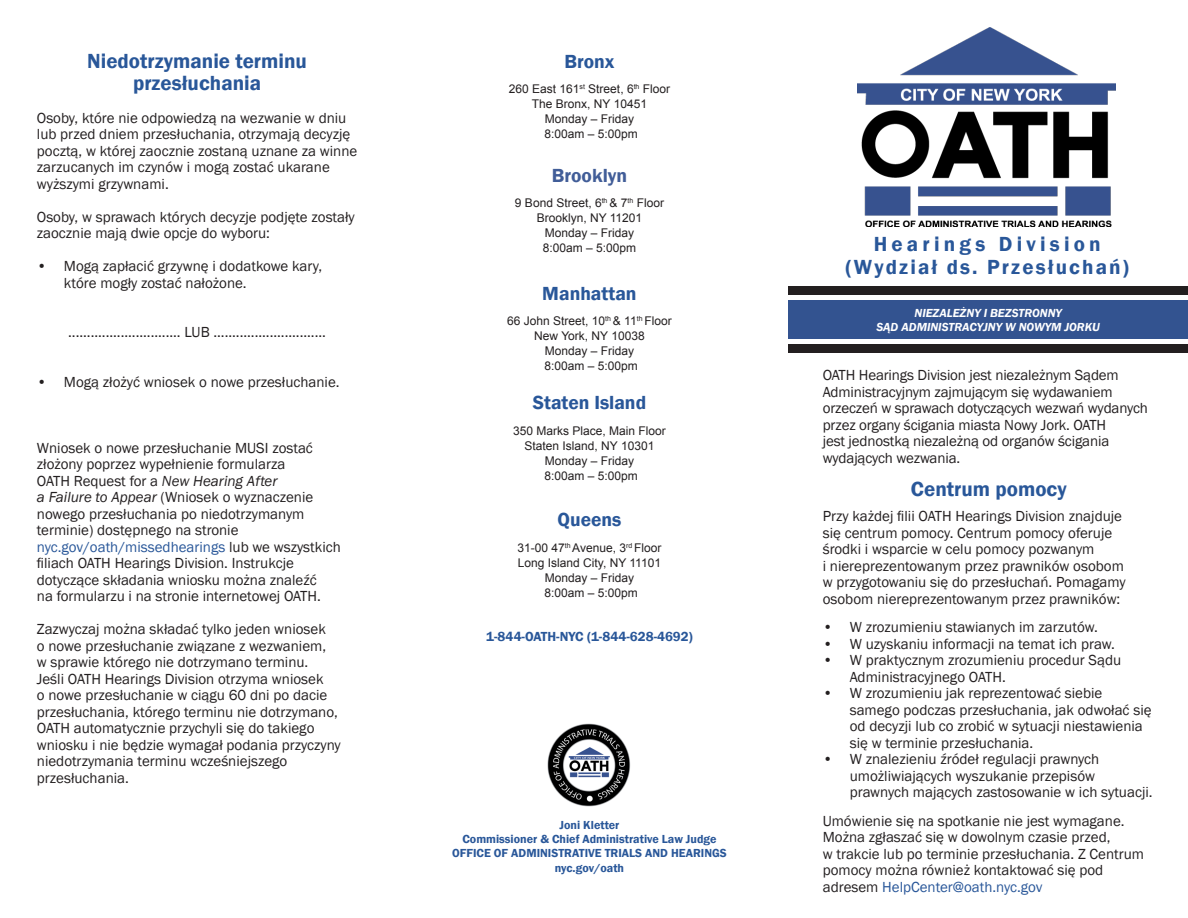
<style>
.page{position:relative;width:1188px;height:918px;background:#fff}
.page>*{position:absolute;margin:0;border:0;box-sizing:border-box;transform-origin:0 0}
.t1{font:600 21px/22.5px "Franklin Gothic";color:#295799;text-align:center}
.t2{font:600 21px "Franklin Gothic";letter-spacing:.1em;color:#295799}
.t3{font:600 21px "Franklin Gothic";letter-spacing:.2em;color:#295799}
.t4{font:600 19.5px "Franklin Gothic";color:#295799}
.t5{font:600 19.5px "Franklin Gothic";color:#415d98}
.t6{font:15px/16.5px "Franklin Gothic";color:#231f20}
.t7{font:600 13.5px "Franklin Gothic";color:#295799}
.t8{font:12px/15px "Arial";color:#231f20;text-align:center}
.t9{font:600 12px "Franklin Gothic";color:#295799}
.t10{font:italic 600 12px/14.4px "Franklin Gothic";color:#fff;text-align:center}
.s1{font-style:italic}
.s2{color:#295799}
</style>
<div class="page">
<img style="left:857px;top:27px;width:258px;height:200px">
<img style="left:547px;top:723px;width:84px;height:84px">
<div style="left:788px;top:286px;width:400px;height:9px;background:#231f20"></div>
<div style="left:788px;top:300px;width:400px;height:39px;background:#335390"></div>
<div style="left:788px;top:344px;width:400px;height:9px;background:#231f20"></div>
<p class="t1" style="left:87px;top:50px;width:221px">Niedotrzymanie terminu przesłuchania</p>
<p class="t6" style="left:37px;top:110px;width:322px">Osoby, które nie odpowiedzą na wezwanie w dniu lub przed dniem przesłuchania, otrzymają decyzję pocztą, w której zaocznie zostaną uznane za winne zarzucanych im czynów i mogą zostać ukarane wyższymi grzywnami.</p>
<p class="t6" style="left:37px;top:209px;width:319px">Osoby, w sprawach których decyzje podjęte zostały zaocznie mają dwie opcje do wyboru:</p>
<p class="t6" style="left:64px;top:258px;width:260px;text-indent:-27px">• Mogą zapłacić grzywnę i dodatkowe kary, które mogły zostać nałożone.</p>
<p class="t6" style="left:68px;top:324px;width:259px">.............................. LUB ..............................</p>
<p class="t6" style="left:37px;top:374px;width:304px">• Mogą złożyć wniosek o nowe przesłuchanie.</p>
<p class="t6" style="left:37px;top:440px;width:306px">Wniosek o nowe przesłuchanie MUSI zostać złożony poprzez wypełnienie formularza<br>OATH Request for a <span class="s1">New Hearing After<br>a Failure to Appear</span> (Wniosek o wyznaczenie nowego przesłuchania po niedotrzymanym terminie) dostępnego na stronie <span class="s2">nyc.gov/oath/missedhearings</span> lub we wszystkich filiach OATH Hearings Division. Instrukcje dotyczące składania wniosku można znaleźć<br>na formularzu i na stronie internetowej OATH.</p>
<p class="t6" style="left:37px;top:621px;width:305px">Zazwyczaj można składać tylko jeden wniosek<br>o nowe przesłuchanie związane z wezwaniem,<br>w sprawie którego nie dotrzymano terminu.<br>Jeśli OATH Hearings Division otrzyma wniosek<br>o nowe przesłuchanie w ciągu 60 dni po dacie przesłuchania, którego terminu nie dotrzymano, OATH automatycznie przychyli się do takiego wniosku i nie będzie wymagał podania przyczyny niedotrzymania terminu wcześniejszego przesłuchania.</p>
<p class="t4" style="left:564px;top:49px;width:52px">Bronx</p>
<p class="t8" style="left:509px;top:82px;width:163px">260 East 161<sup>st</sup> Street, 6<sup>th</sup> Floor<br>The Bronx, NY 10451<br>Monday – Friday</p>
<p class="t8" style="left:544px;top:127px;width:95px">8:00am – 5:00pm</p>
<p class="t5" style="left:552px;top:163px;width:77px">Brooklyn</p>
<p class="t8" style="left:515px;top:196px;width:151px">9 Bond Street, 6<sup>th</sup> &amp; 7<sup>th</sup> Floor<br>Brooklyn, NY 11201</p>
<p class="t8" style="left:543px;top:226px;width:95px;text-align:left">Monday – Friday<br>8:00am – 5:00pm</p>
<p class="t4" style="left:542px;top:281px;width:96px">Manhattan</p>
<p class="t8" style="left:507px;top:314px;width:166px">66 John Street, 10<sup>th</sup> &amp; 11<sup>th</sup> Floor<br>New York, NY 10038</p>
<p class="t8" style="left:545px;top:344px;width:91px">Monday – Friday</p>
<p class="t8" style="left:544px;top:359px;width:95px">8:00am – 5:00pm</p>
<p class="t4" style="left:533px;top:391px;width:115px">Staten Island</p>
<p class="t8" style="left:513px;top:423px;width:154px">350 Marks Place, Main Floor</p>
<p class="t8" style="left:525px;top:438px;width:131px">Staten Island, NY 10301<br>Monday – Friday</p>
<p class="t8" style="left:544px;top:468px;width:95px">8:00am – 5:00pm</p>
<p class="t4" style="left:558px;top:508px;width:65px">Queens</p>
<p class="t8" style="left:517px;top:540px;width:146px">31-00 47<sup>th</sup> Avenue, 3<sup>rd</sup> Floor</p>
<p class="t8" style="left:518px;top:555px;width:145px">Long Island City, NY 11101</p>
<p class="t8" style="left:545px;top:570px;width:91px">Monday – Friday</p>
<p class="t8" style="left:544px;top:585px;width:95px">8:00am – 5:00pm</p>
<p class="t7" style="left:486px;top:629px;width:208px">1-844-OATH-NYC (1-844-628-4692)</p>
<p class="t9" style="left:560px;top:817px;width:61px">Joni Kletter</p>
<p class="t9" style="left:462px;top:832px;width:256px">Commissioner &amp; Chief Administrative Law Judge</p>
<p class="t9" style="left:452px;top:846px;width:276px">OFFICE OF ADMINISTRATIVE TRIALS AND HEARINGS</p>
<p class="t9" style="left:555px;top:860px;width:71px">nyc.gov/oath</p>
<p class="t3" style="left:874px;top:231px;width:229px">Hearings Division</p>
<p class="t2" style="left:846px;top:254px;width:285px">(Wydział ds. Przesłuchań)</p>
<p class="t10" style="left:876px;top:305px;width:225px">NIEZALEŻNY I BEZSTRONNY<br>SĄD ADMINISTRACYJNY W NOWYM JORKU</p>
<p class="t6" style="left:823px;top:367px;width:327px">OATH Hearings Division jest niezależnym Sądem Administracyjnym zajmującym się wydawaniem orzeczeń w sprawach dotyczących wezwań wydanych przez organy ścigania miasta Nowy Jork. OATH<br>jest jednostką niezależną od organów ścigania wydających wezwania.</p>
<p class="t1" style="left:911px;top:478px;width:157px">Centrum pomocy</p>
<p class="t6" style="left:823px;top:508px;width:304px">Przy każdej filii OATH Hearings Division znajduje się centrum pomocy. Centrum pomocy oferuje środki i wsparcie w celu pomocy pozwanym<br>i niereprezentowanym przez prawników osobom w przygotowaniu się do przesłuchań. Pomagamy osobom niereprezentowanym przez prawników:</p>
<p class="t6" style="left:823px;top:619px;width:277px">• W zrozumieniu stawianych im zarzutów.</p>
<p class="t6" style="left:823px;top:636px;width:294px">• W uzyskaniu informacji na temat ich praw.</p>
<p class="t6" style="left:850px;top:652px;width:273px;text-indent:-27px">• W praktycznym zrozumieniu procedur Sądu<br>Administracyjnego OATH.</p>
<p class="t6" style="left:850px;top:685px;width:303px;text-indent:-27px">• W zrozumieniu jak reprezentować siebie samego podczas przesłuchania, jak odwołać się od decyzji lub co zrobić w sytuacji niestawienia się w terminie przesłuchania.</p>
<p class="t6" style="left:850px;top:751px;width:304px;text-indent:-27px">• W znalezieniu źródeł regulacji prawnych umożliwiających wyszukanie przepisów prawnych mających zastosowanie w ich sytuacji.</p>
<p class="t6" style="left:823px;top:813px;width:323px">Umówienie się na spotkanie nie jest wymagane.<br>Można zgłaszać się w dowolnym czasie przed,<br>w trakcie lub po terminie przesłuchania. Z Centrum pomocy można również kontaktować się pod adresem <span class="s2">HelpCenter@oath.nyc.gov</span></p>
</div>
